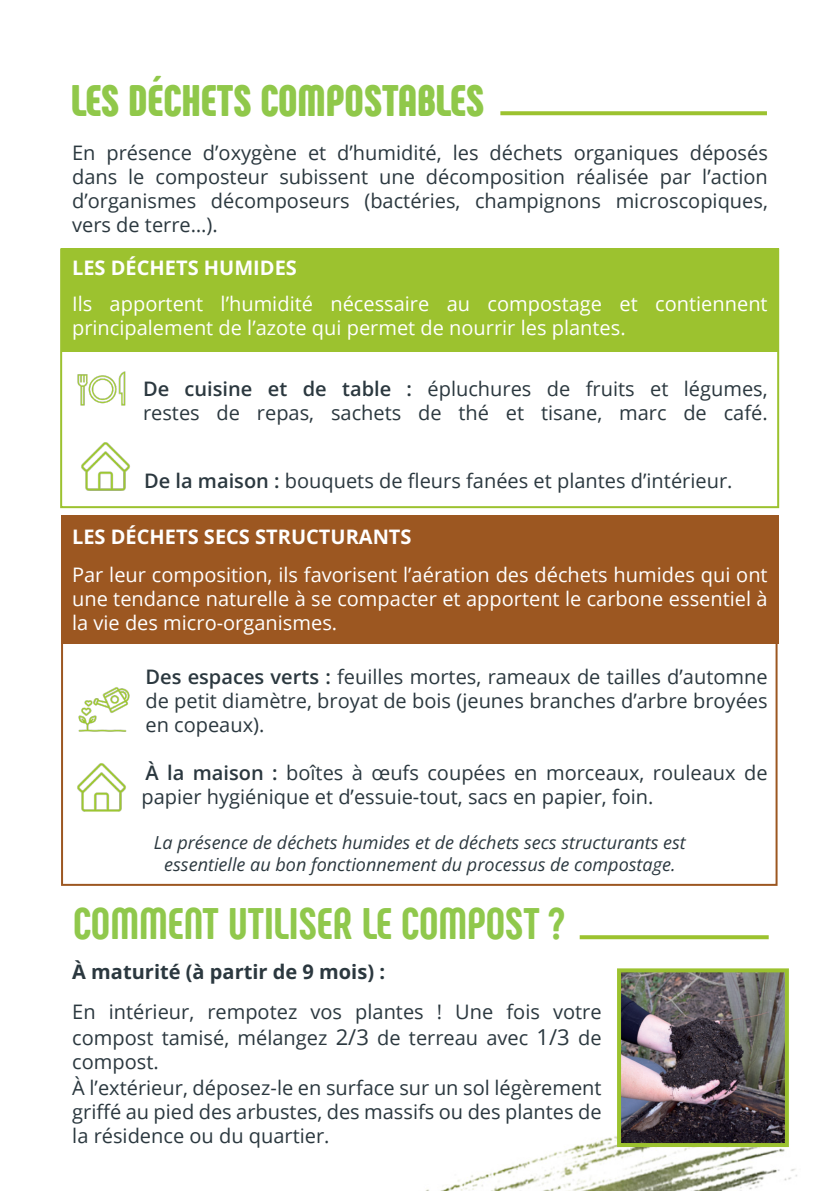
<style>
.page{position:relative;width:840px;height:1191px;background:#fff}
.page>*{position:absolute;margin:0;border:0;box-sizing:border-box;transform-origin:0 0}
.t1{font:800 44px "Phenomena";color:#90c84c}
.t2{font:900 44px "Phenomena";color:#90c84a}
.t3{font:20px/24px "Open Sans";color:#2b383f}
.t4{font:20px/24px "Open Sans";color:#fff}
.t5{font:700 20px "Open Sans";color:#fff}
.t6{font:700 20px "Open Sans";color:#2b383f}
.t7{font:italic 18px/21.6px "Open Sans";color:#2b383f;text-align:center}
.s1{font-weight:600}
.s2{font-size:22px}
</style>
<div class="page">
<img style="left:425px;top:1053px;width:372px;height:138px">
<div style="left:61px;top:636px;width:716px;height:250px;border:2px solid #9c5721"></div>
<div style="left:61px;top:248px;width:716px;height:103px;background:#9cc22f"></div>
<div style="left:61px;top:515px;width:717px;height:128px;background:#9c5721"></div>
<svg style="left:500px;top:111px;width:266px;height:4px"></svg>
<img style="left:77px;top:763px;width:49px;height:49px">
<img style="left:78px;top:687px;width:52px;height:45px">
<img style="left:81px;top:442px;width:49px;height:49px">
<img style="left:77px;top:371px;width:49px;height:35px">
<svg style="left:579px;top:935px;width:189px;height:4px"></svg>
<img style="left:621px;top:973px;width:162px;height:169px">
<div style="left:616px;top:968px;width:172px;height:179px;border:4px solid #9cc22f"></div>
<p class="t2" style="left:71px;top:72px;width:415px">LES DÉCHETS COMPOSTABLES</p>
<p class="t3" style="left:72px;top:140px;width:697px;text-align:justify">En présence d’oxygène et d’humidité, les déchets organiques déposés dans le composteur subissent une décomposition réalisée par l’action d’organismes décomposeurs (bactéries, champignons microscopiques, vers de terre…).</p>
<p class="t5" style="left:72px;top:254px;width:226px">LES DÉCHETS HUMIDES</p>
<p class="t4" style="left:72px;top:292px;width:696px">Ils apportent l’humidité nécessaire au compostage et contiennent principalement de l’azote qui permet de nourrir les plantes.</p>
<p class="t3" style="left:143px;top:376px;width:625px"><span class="s1">De cuisine et de table :</span> épluchures de fruits et légumes, restes de repas, sachets de thé et tisane, marc de café.</p>
<p class="t3" style="left:144px;top:468px;width:589px"><span class="s1">De la maison :</span> bouquets de fleurs fanées et plantes d’intérieur.</p>
<p class="t5" style="left:72px;top:522px;width:341px">LES DÉCHETS SECS STRUCTURANTS</p>
<p class="t4" style="left:72px;top:562px;width:696px;text-align:justify">Par leur composition, ils favorisent l’aération des déchets humides qui ont une tendance naturelle à se compacter et apportent le carbone essentiel à la vie des micro-organismes.</p>
<p class="t3" style="left:145px;top:664px;width:623px;text-align:justify"><span class="s1">Des espaces verts :</span> feuilles mortes, rameaux de tailles d’automne de petit diamètre, broyat de bois (jeunes branches d’arbre broyées en copeaux).</p>
<p class="t3" style="left:141px;top:760px;width:627px"><span class="s1">À la maison :</span> boîtes à œufs coupées en morceaux, rouleaux de papier hygiénique et d’essuie-tout, sacs en papier, foin.</p>
<p class="t7" style="left:154px;top:831px;width:533px">La présence de déchets humides et de déchets secs structurants est essentielle au bon fonctionnement du processus de compostage.</p>
<p class="t1" style="left:73px;top:896px;width:492px">COMMENT UTILISER LE COMPOST ?</p>
<p class="t6" style="left:72px;top:957px;width:314px">À maturité (à partir de 9 mois) :</p>
<p class="t3" style="left:72px;top:997px;width:530px;line-height:26.4px">En intérieur, rempotez vos plantes ! Une fois votre compost tamisé, mélangez <span class="s2">2/3</span> de terreau avec <span class="s2">1/3</span> de</p>
<p class="t3" style="left:72px;top:1049px;width:88px">compost.</p>
<p class="t3" style="left:72px;top:1075px;width:530px;text-align:justify">À l’extérieur, déposez-le en surface sur un sol légèrement griffé au pied des arbustes, des massifs ou des plantes de la résidence ou du quartier.</p>
</div>
